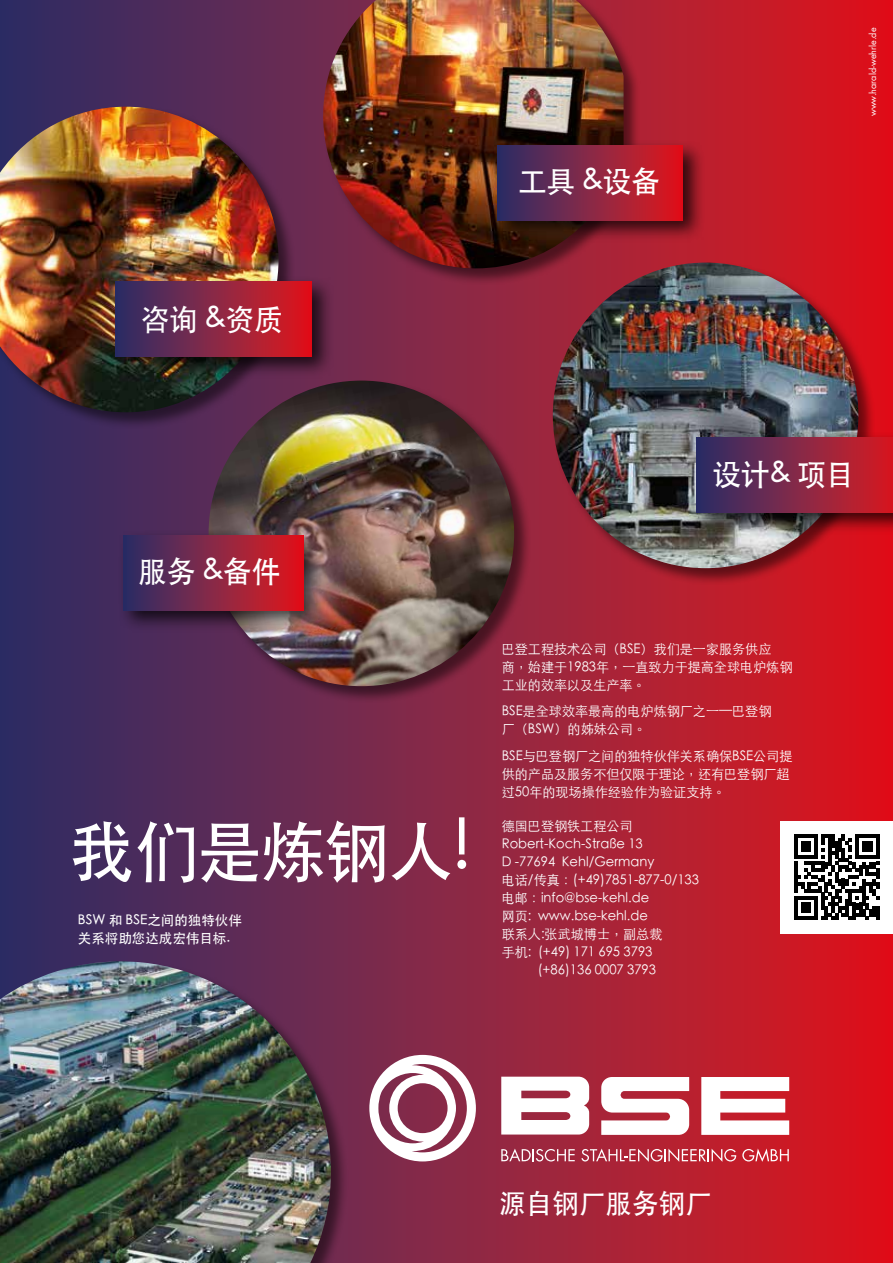
<style>
.page{position:relative;width:893px;height:1263px;background:#fff}
.page>*{position:absolute;margin:0;border:0;box-sizing:border-box;transform-origin:0 0}
.t1{font:500 67.5px "ST Heiti TC";letter-spacing:-.02em;color:#fff;scale:.96 1}
.t2{font:500 30px "ST Heiti TC";letter-spacing:-.02em;color:#fff;scale:.96 1}
.t3{font:500 27.45px "ST Heiti TC";color:#fff}
.t4{font:300 13.5px/18px "ST Heiti TC";color:#fff}
.t5{font:500 13.5px/18px "ST Heiti TC";color:#fff}
.t6{font:9px "Futura";color:#fff}
</style>
<div class="page">
<div style="left:0;top:0;width:893px;height:1263px;background:linear-gradient(to right,#2e3169,#e2191e)"></div>
<div style="left:0;top:106px;width:296px;height:324px;background:#000;opacity:.5"></div>
<img style="left:0;top:107px;width:279px;height:305px">
<div style="left:0;top:961px;width:349px;height:302px;background:#000;opacity:.5"></div>
<img style="left:0;top:961px;width:331px;height:302px">
<div style="left:109px;top:276px;width:226px;height:103px;background:#000;opacity:.75"></div>
<div style="left:115px;top:282px;width:197px;height:74px;background:linear-gradient(to right,#2b316a,#e4181d)"></div>
<div style="left:323px;top:0;width:318px;height:286px;background:#000;opacity:.5"></div>
<img style="left:323px;top:0;width:301px;height:268px">
<div style="left:491px;top:140px;width:215px;height:103px;background:#000;opacity:.75"></div>
<div style="left:497px;top:146px;width:186px;height:74px;background:linear-gradient(to right,#2b326a,#e3181d)"></div>
<div style="left:552px;top:262px;width:324px;height:324px;background:#000;opacity:.5"></div>
<img style="left:553px;top:263px;width:305px;height:305px;border-radius:153px">
<div style="left:691px;top:432px;width:202px;height:103px;background:#000;opacity:.75"></div>
<div style="left:697px;top:438px;width:196px;height:74px;background:linear-gradient(to right,#2b3069,#d81c23)"></div>
<div style="left:208px;top:380px;width:324px;height:324px;background:#000;opacity:.5"></div>
<img style="left:209px;top:381px;width:305px;height:305px;border-radius:153px">
<svg style="left:501px;top:1148px;width:74px;height:13px"></svg>
<svg style="left:581px;top:1148px;width:155px;height:14px;background:#c75e6a"></svg>
<svg style="left:742px;top:1148px;width:47px;height:14px"></svg>
<svg style="left:601px;top:1077px;width:88px;height:58px"></svg>
<svg style="left:701px;top:1077px;width:88px;height:58px"></svg>
<svg style="left:369px;top:1055px;width:107px;height:106px"></svg>
<svg style="left:501px;top:1077px;width:88px;height:57px"></svg>
<div style="left:118px;top:530px;width:207px;height:103px;background:#000;opacity:.75"></div>
<div style="left:124px;top:536px;width:179px;height:74px;background:linear-gradient(to right,#2b316a,#e4181d)"></div>
<div style="left:780px;top:821px;width:113px;height:112px;background:#fff"></div>
<svg style="left:794px;top:834px;width:85px;height:86px"></svg>
<h2 class="t2" style="left:141px;top:303px;width:149px">咨询 &amp;资质</h2>
<h2 class="t2" style="left:518px;top:165px;width:149px">工具 &amp;设备</h2>
<p class="t6" style="left:867px;top:116px;width:90px;rotate:-90deg">www.harald-wehrle.de</p>
<h2 class="t2" style="left:138px;top:555px;width:149px">服务 &amp;备件</h2>
<h2 class="t2" style="left:713px;top:458px;width:149px">设计&amp; 项目</h2>
<p class="t4" style="left:502px;top:638px;width:292px">巴登工程技术公司（BSE）我们是一家服务供应<br>商，始建于1983年，一直致力于提高全球电炉炼钢工业的效率以及生产率。</p>
<p class="t4" style="left:502px;top:701px;width:271px">BSE是全球效率最高的电炉炼钢厂之一—巴登钢厂（BSW）的姊妹公司。</p>
<p class="t4" style="left:502px;top:745px;width:292px">BSE与巴登钢厂之间的独特伙伴关系确保BSE公司提供的产品及服务不但仅限于理论，还有巴登钢厂超过50年的现场操作经验作为验证支持。</p>
<h1 class="t1" style="left:69px;top:814px;width:420px">我们是炼钢人!</h1>
<p class="t4" style="left:502px;top:816px;width:132px">德国巴登钢铁工程公司</p>
<p class="t4" style="left:502px;top:834px;width:143px">Robert-Koch-Straße 13</p>
<p class="t4" style="left:502px;top:852px;width:154px">D -77694 Kehl/Germany</p>
<p class="t4" style="left:502px;top:870px;width:199px">电话/传真：(+49)7851-877-0/133</p>
<p class="t4" style="left:502px;top:888px;width:149px">电邮：info@bse-kehl.de</p>
<p class="t4" style="left:502px;top:906px;width:148px">网页: www.bse-kehl.de</p>
<p class="t4" style="left:502px;top:924px;width:162px">联系人:张武城博士，副总裁</p>
<p class="t4" style="left:502px;top:942px;width:152px">手机: (+49) 171 695 3793</p>
<p class="t4" style="left:538px;top:960px;width:120px">(+86)136 0007 3793</p>
<p class="t5" style="left:78px;top:911px;width:165px">BSW 和 BSE之间的独特伙伴关系将助您达成宏伟目标.</p>
<h3 class="t3" style="left:499px;top:1188px;width:214px">源自钢厂服务钢厂</h3>
</div>
